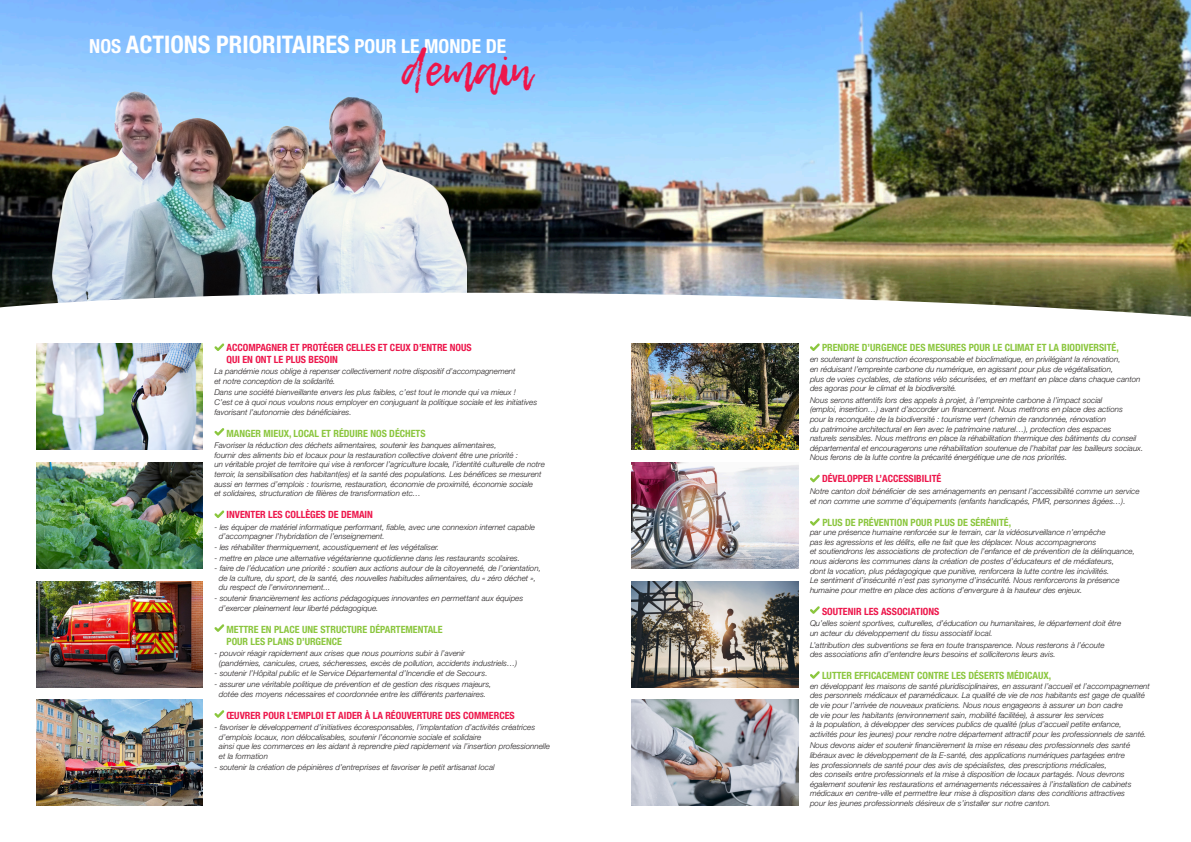
<style>
.page{position:relative;width:1191px;height:842px;background:#fff}
.page>*{position:absolute;margin:0;border:0;box-sizing:border-box;transform-origin:0 0}
.t1{font:45.3px "Lemon Tuesday";color:#ed164b}
.t2{font:700 condensed 24.3px "Helvetica Neue LT Std";color:#fff}
.t3{font:700 condensed 10px/12px "Helvetica Neue LT Std";color:#8bc63e}
.t4{font:700 condensed 10px/12px "Helvetica Neue LT Std";color:#ed164b}
.t5{font:italic 300 8px/9.6px "Helvetica Neue LT Std";color:#231f20}
.s1{font-size:19.4px}
</style>
<div class="page">
<img style="left:0;top:0;width:1191px;height:286px">
<img style="left:44px;top:86px;width:422px;height:200px">
<svg style="left:0;top:286px;width:1191px;height:123px"></svg>
<svg style="left:214px;top:343px;width:10px;height:8px"></svg>
<svg style="left:214px;top:428px;width:10px;height:8px"></svg>
<svg style="left:214px;top:510px;width:10px;height:8px"></svg>
<svg style="left:214px;top:624px;width:10px;height:8px"></svg>
<svg style="left:214px;top:710px;width:10px;height:8px"></svg>
<svg style="left:810px;top:343px;width:10px;height:8px"></svg>
<svg style="left:810px;top:475px;width:10px;height:7px"></svg>
<svg style="left:810px;top:606px;width:10px;height:8px"></svg>
<svg style="left:810px;top:671px;width:10px;height:8px"></svg>
<svg style="left:810px;top:518px;width:10px;height:8px"></svg>
<img style="left:36px;top:344px;width:166px;height:106px">
<img style="left:631px;top:344px;width:167px;height:106px">
<img style="left:36px;top:462px;width:166px;height:106px">
<img style="left:631px;top:462px;width:167px;height:106px">
<img style="left:36px;top:700px;width:166px;height:106px">
<img style="left:631px;top:581px;width:167px;height:106px">
<img style="left:36px;top:581px;width:166px;height:106px">
<img style="left:631px;top:700px;width:167px;height:106px">
<p class="t2" style="left:89px;top:30px;width:418px"><span class="s1">NOS</span> ACTIONS PRIORITAIRES <span class="s1">POUR LE MONDE DE</span></p>
<p class="t1" style="left:401px;top:44px;width:132px">demain</p>
<p class="t4" style="left:226px;top:341px;width:247px">ACCOMPAGNER ET PROTÉGER CELLES ET CEUX D’ENTRE NOUS<br>QUI EN ONT LE PLUS BESOIN</p>
<p class="t5" style="left:214px;top:366px;width:302px">La pandémie nous oblige à repenser collectivement notre dispositif d’accompagnement et notre conception de la solidarité.</p>
<p class="t5" style="left:214px;top:388px;width:324px">Dans une société bienveillante envers les plus faibles, c’est tout le monde qui va mieux !<br>C’est ce à quoi nous voulons nous employer en conjuguant la politique sociale et les initiatives favorisant l’autonomie des bénéficiaires.</p>
<p class="t3" style="left:226px;top:427px;width:200px">MANGER MIEUX, LOCAL ET RÉDUIRE NOS DÉCHETS</p>
<p class="t5" style="left:214px;top:440px;width:332px">Favoriser la réduction des déchets alimentaires, soutenir les banques alimentaires,<br>fournir des aliments bio et locaux pour la restauration collective doivent être une priorité :<br>un véritable projet de territoire qui vise à renforcer l’agriculture locale, l’identité culturelle de notre terroir, la sensibilisation des habitant(es) et la santé des populations. Les bénéfices se mesurent aussi en termes d’emplois : tourisme, restauration, économie de proximité, économie sociale<br>et solidaires, structuration de filières de transformation etc…</p>
<p class="t4" style="left:226px;top:508px;width:148px">INVENTER LES COLLÈGES DE DEMAIN</p>
<p class="t5" style="left:214px;top:522px;width:322px">- les équiper de matériel informatique performant, fiable, avec une connexion internet capable</p>
<p class="t5" style="left:219px;top:532px;width:167px">d’accompagner l’hybridation de l’enseignement.</p>
<p class="t5" style="left:214px;top:542px;width:226px">- les réhabiliter thermiquement, acoustiquement et les végétaliser.</p>
<p class="t5" style="left:214px;top:553px;width:307px">- mettre en place une alternative végétarienne quotidienne dans les restaurants scolaires.</p>
<p class="t5" style="left:214px;top:563px;width:328px">- faire de l’éducation une priorité : soutien aux actions autour de la citoyenneté, de l’orientation,</p>
<p class="t5" style="left:219px;top:573px;width:319px">de la culture, du sport, de la santé, des nouvelles habitudes alimentaires, du « zéro déchet »,</p>
<p class="t5" style="left:219px;top:583px;width:113px">du respect de l’environnement...</p>
<p class="t5" style="left:214px;top:593px;width:310px">- soutenir financièrement les actions pédagogiques innovantes en permettant aux équipes</p>
<p class="t5" style="left:219px;top:603px;width:161px">d’exercer pleinement leur liberté pédagogique.</p>
<p class="t3" style="left:226px;top:623px;width:218px">METTRE EN PLACE UNE STRUCTURE DÉPARTEMENTALE<br>POUR LES PLANS D’URGENCE</p>
<p class="t5" style="left:214px;top:648px;width:252px">- pouvoir réagir rapidement aux crises que nous pourrions subir à l’avenir</p>
<p class="t5" style="left:219px;top:658px;width:300px">(pandémies, canicules, crues, sécheresses, excès de pollution, accidents industriels…)</p>
<p class="t5" style="left:214px;top:669px;width:274px">- soutenir l’Hôpital public et le Service Départemental d’Incendie et de Secours.</p>
<p class="t5" style="left:214px;top:679px;width:278px">- assurer une véritable politique de prévention et de gestion des risques majeurs,</p>
<p class="t5" style="left:219px;top:689px;width:269px">dotée des moyens nécessaires et coordonnée entre les différents partenaires.</p>
<p class="t4" style="left:226px;top:709px;width:290px">ŒUVRER POUR L’EMPLOI ET AIDER À LA RÉOUVERTURE DES COMMERCES</p>
<p class="t5" style="left:214px;top:722px;width:322px">- favoriser le développement d’initiatives écoresponsables, l’implantation d’activités créatrices</p>
<p class="t5" style="left:219px;top:732px;width:264px">d’emplois locaux, non délocalisables, soutenir l’économie sociale et solidaire</p>
<p class="t5" style="left:219px;top:742px;width:333px">ainsi que les commerces en les aidant à reprendre pied rapidement via l’insertion professionnelle</p>
<p class="t5" style="left:219px;top:751px;width:51px">et la formation</p>
<p class="t5" style="left:214px;top:762px;width:282px">- soutenir la création de pépinières d’entreprises et favoriser le petit artisanat local</p>
<p class="t3" style="left:822px;top:341px;width:298px">PRENDRE D’URGENCE DES MESURES POUR LE CLIMAT ET LA BIODIVERSITÉ,</p>
<p class="t5" style="left:810px;top:355px;width:332px">en soutenant la construction écoresponsable et bioclimatique, en privilégiant la rénovation,<br>en réduisant l’empreinte carbone du numérique, en agissant pour plus de végétalisation,<br>plus de voies cyclables, de stations vélo sécurisées, et en mettant en place dans chaque canton des agoras pour le climat et la biodiversité.</p>
<p class="t5" style="left:810px;top:395px;width:294px">Nous serons attentifs lors des appels à projet, à l’empreinte carbone à l’impact social</p>
<p class="t5" style="left:810px;top:405px;width:314px">(emploi, insertion…) avant d’accorder un financement. Nous mettrons en place des actions</p>
<p class="t5" style="left:810px;top:414px;width:335px">pour la reconquête de la biodiversité : tourisme vert (chemin de randonnée, rénovation<br>du patrimoine architectural en lien avec le patrimoine naturel…), protection des espaces<br>naturels sensibles. Nous mettrons en place la réhabilitation thermique des bâtiments du conseil départemental et encouragerons une réhabilitation soutenue de l’habitat par les bailleurs sociaux.<br>Nous ferons de la lutte contre la précarité énergétique une de nos priorités.</p>
<p class="t4" style="left:822px;top:473px;width:121px">DÉVELOPPER L’ACCESSIBILITÉ</p>
<p class="t5" style="left:810px;top:486px;width:331px">Notre canton doit bénéficier de ses aménagements en pensant l’accessibilité comme un service et non comme une somme d’équipements (enfants handicapés, PMR, personnes âgées…).</p>
<p class="t3" style="left:822px;top:516px;width:190px">PLUS DE PRÉVENTION POUR PLUS DE SÉRÉNITÉ,</p>
<p class="t5" style="left:810px;top:527px;width:326px">par une présence humaine renforcée sur le terrain, car la vidéosurveillance n’empêche<br>pas les agressions et les délits, elle ne fait que les déplacer. Nous accompagnerons<br>et soutiendrons les associations de protection de l’enfance et de prévention de la délinquance, nous aiderons les communes dans la création de postes d’éducateurs et de médiateurs,<br>dont la vocation, plus pédagogique que punitive, renforcera la lutte contre les incivilités.<br>Le sentiment d’insécurité n’est pas synonyme d’insécurité. Nous renforcerons la présence humaine pour mettre en place des actions d’envergure à la hauteur des enjeux.</p>
<p class="t4" style="left:822px;top:605px;width:119px">SOUTENIR LES ASSOCIATIONS</p>
<p class="t5" style="left:810px;top:619px;width:313px">Qu’elles soient sportives, culturelles, d’éducation ou humanitaires, le département doit être un acteur du développement du tissu associatif local.</p>
<p class="t5" style="left:810px;top:640px;width:296px">L’attribution des subventions se fera en toute transparence. Nous resterons à l’écoute des associations afin d’entendre leurs besoins et solliciterons leurs avis.</p>
<p class="t3" style="left:822px;top:669px;width:231px">LUTTER EFFICACEMENT CONTRE LES DÉSERTS MÉDICAUX,</p>
<p class="t5" style="left:810px;top:681px;width:341px">en développant les maisons de santé pluridisciplinaires, en assurant l’accueil et l’accompagnement des personnels médicaux et paramédicaux. La qualité de vie de nos habitants est gage de qualité de vie pour l’arrivée de nouveaux praticiens. Nous nous engageons à assurer un bon cadre<br>de vie pour les habitants (environnement sain, mobilité facilitée), à assurer les services<br>à la population, à développer des services publics de qualité (plus d’accueil petite enfance, activités pour les jeunes) pour rendre notre département attractif pour les professionnels de santé.</p>
<p class="t5" style="left:810px;top:741px;width:323px">Nous devons aider et soutenir financièrement la mise en réseau des professionnels des santé libéraux avec le développement de la E-santé, des applications numériques partagées entre les professionnels de santé pour des avis de spécialistes, des prescriptions médicales,<br>des conseils entre professionnels et la mise à disposition de locaux partagés. Nous devrons également soutenir les restaurations et aménagements nécessaires à l’installation de cabinets médicaux en centre-ville et permettre leur mise à disposition dans des conditions attractives pour les jeunes professionnels désireux de s’installer sur notre canton.</p>
</div>
